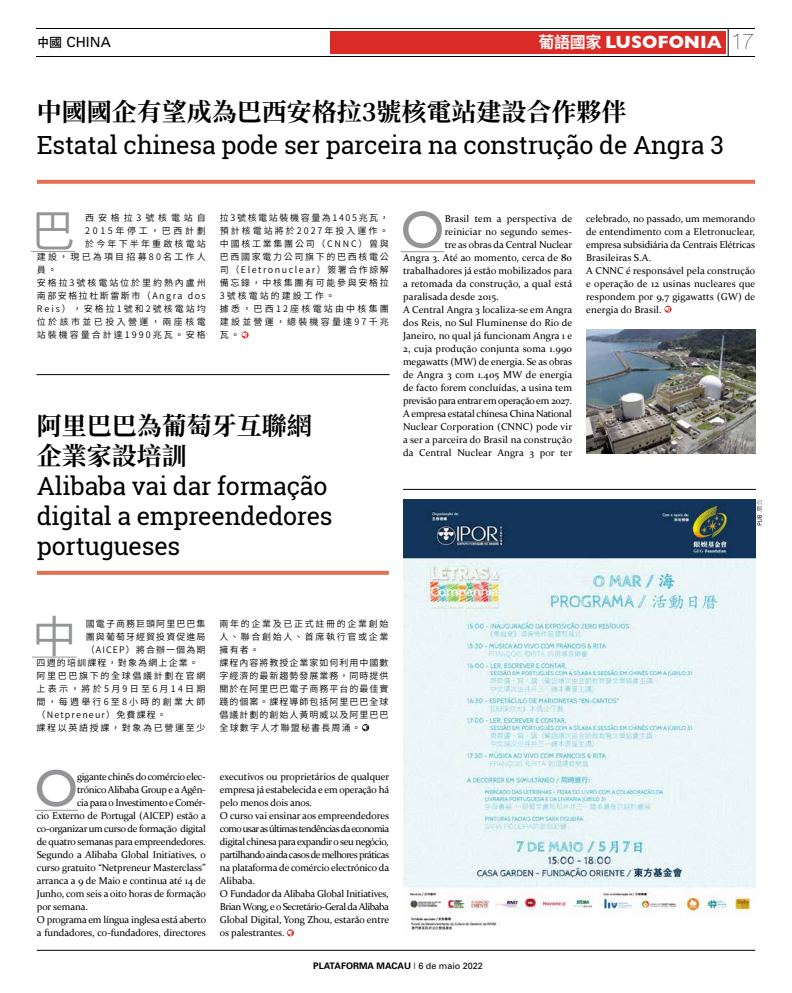
<style>
.page{position:relative;width:792px;height:993px;background:#fff}
.page>*{position:absolute;margin:0;border:0;box-sizing:border-box;transform-origin:0 0}
.t1{font:52.9px "Gill Sans";color:#939598}
.t2{font:600 44.5px "Noto Sans CJ Ktc";color:#939598}
.t3{font:25px/30px "Roboto Slab";letter-spacing:-.01em;color:#000}
.t4{font:700 25px/30px "Noto Serif TC";color:#000}
.t5{font:700 18px "Gill Sans";color:#fff}
.t6{font:14px "Univers";color:#000}
.t7{font:10px/13px "Constantia";letter-spacing:-.01em;color:#000}
.t8{font:10px/13px "Constantia";letter-spacing:.01em;color:#000}
.t9{font:10px "Constantia";letter-spacing:-.035em;color:#000}
.t10{font:10px "Constantia";letter-spacing:-.04em;color:#000}
.t11{font:10px "Constantia";letter-spacing:-.03em;color:#000}
.t12{font:600 9px/13px "Noto Sans CJ Ktc";letter-spacing:.185em;color:#000}
.t13{font:600 9px/13px "Noto Sans CJ Ktc";letter-spacing:.11em;color:#000}
.t14{font:600 9px "Noto Sans CJ Ktc";letter-spacing:.13em;color:#000}
.t15{font:600 9px "Noto Sans CJ Ktc";letter-spacing:.245em;color:#000}
.t16{font:700 9px "Univers";color:#000}
.t17{font:600 9px "Noto Sans CJ Ktc";letter-spacing:.115em;color:#000}
.t18{font:600 9px "Noto Sans CJ Ktc";letter-spacing:.165em;color:#000}
.t19{font:600 9px "Noto Sans CJ Ktc";letter-spacing:.22em;color:#000}
.t20{font:600 9px "Noto Sans CJ Ktc";letter-spacing:.25em;color:#000}
.t21{font:600 9px "Noto Sans CJ Ktc";letter-spacing:.225em;color:#000}
.t22{font:600 9px "Noto Sans CJ Ktc";letter-spacing:.215em;color:#000}
.t23{font:600 9px "Noto Sans CJ Ktc";letter-spacing:.27em;color:#000}
.t24{font:600 9px "Noto Sans CJ Ktc";letter-spacing:.12em;color:#000}
.t25{font:600 9px "Noto Sans CJ Ktc";letter-spacing:.29em;color:#000}
.t26{font:600 9px "Noto Sans CJ Ktc";letter-spacing:.24em;color:#000}
.t27{font:600 9px "Noto Sans CJ Ktc";letter-spacing:.425em;color:#000}
.s1{font-family:"DF Hei HK W7";font-size:13px}
.s2{font-family:"Noto Sans CJ Ktc";font-size:16px}
.s3{font-family:"Helvetica Neue";font-weight:200;font-size:22px;color:#000}
.s4{font-weight:400}
</style>
<div class="page">
<hr style="left:37px;top:949px;width:718px;height:1px;background:#000">
<svg style="left:756px;top:499px;width:6px;height:26px"></svg>
<svg style="left:728px;top:29px;width:1px;height:25px"></svg>
<div style="left:330px;top:31px;width:396px;height:23px;background:#db2b27"></div>
<hr style="left:35px;top:55px;width:721px;height:2px;background:#000;opacity:.75">
<hr style="left:35px;top:26px;width:721px;height:3px;background:#000;opacity:.75">
<svg style="left:37px;top:570px;width:352px;height:4px"></svg>
<svg style="left:37px;top:180px;width:718px;height:4px;background:#e5775c"></svg>
<hr style="left:34px;top:809px;width:44px;height:1px;background:#939598">
<svg style="left:287px;top:929px;width:7px;height:7px"></svg>
<hr style="left:32px;top:656px;width:45px;height:1px;background:#939598">
<svg style="left:362px;top:724px;width:7px;height:7px"></svg>
<hr style="left:37px;top:374px;width:353px;height:1px;background:#000">
<hr style="left:31px;top:251px;width:44px;height:1px;background:#939598">
<svg style="left:242px;top:331px;width:7px;height:7px"></svg>
<img style="left:403px;top:499px;width:352px;height:433px">
<hr style="left:401px;top:251px;width:43px;height:1px;background:#939598">
<svg style="left:664px;top:305px;width:7px;height:8px"></svg>
<hr style="left:403px;top:489px;width:353px;height:1px;background:#000">
<img style="left:586px;top:329px;width:169px;height:124px">
<h3 class="t6" style="left:37px;top:34px;width:75px"><span class="s1">中國</span> CHINA</h3>
<h3 class="t5" style="left:538px;top:28px;width:217px"><span class="s2">葡語國家</span> LUSOFONIA <span class="s3">17</span></h3>
<h3 class="t4" style="left:37px;top:98px;width:591px">中國國企有望成為巴西安格拉3號核電站建設合作夥伴</h3>
<h3 class="t3" style="left:37px;top:129px;width:688px">Estatal chinesa pode ser parceira na construção de Angra 3</h3>
<h2 class="t2" style="left:31px;top:206px;width:46px">巴</h2>
<p class="t27" style="left:85px;top:213px;width:122px">西安格拉3號核電站自</p>
<p class="t25" style="left:85px;top:226px;width:122px">2015年停工，巴西計劃</p>
<p class="t26" style="left:85px;top:239px;width:122px">於今年下半年重啟核電站</p>
<p class="t15" style="left:37px;top:252px;width:170px">建設，現已為項目招募80名工作人</p>
<p class="t12" style="left:37px;top:264px;width:21px">員。</p>
<p class="t22" style="left:37px;top:278px;width:170px">安格拉3號核電站位於里約熱內盧州</p>
<p class="t18" style="left:37px;top:291px;width:170px">南部安格拉杜斯雷斯市（Angra dos</p>
<p class="t19" style="left:37px;top:304px;width:170px">Reis），安格拉1號和2號核電站均</p>
<p class="t23" style="left:37px;top:317px;width:170px">位於該市並已投入營運，兩座核電</p>
<p class="t21" style="left:37px;top:330px;width:170px">站裝機容量合計達1990兆瓦。安格</p>
<p class="t12" style="left:220px;top:212px;width:170px">拉3號核電站裝機容量為1405兆瓦，預計核電站將於2027年投入運作。中國核工業集團公司（CNNC）曾與巴西國家電力公司旗下的巴西核電公司（Eletronuclear）簽署合作諒解備忘錄，中核集團有可能參與安格拉<br>3號核電站的建設工作。<br>據悉，巴西12座核電站由中核集團建設並營運，總裝機容量達97千兆瓦。</p>
<h3 class="t4" style="left:37px;top:411px;width:277px">阿里巴巴為葡萄牙互聯網企業家設培訓</h3>
<h3 class="t3" style="left:37px;top:470px;width:297px">Alibaba vai dar formação digital a empreendedores portugueses</h3>
<h1 class="t1" style="left:401px;top:199px;width:45px">O</h1>
<p class="t8" style="left:445px;top:211px;width:129px">Brasil tem a perspectiva de</p>
<p class="t8" style="left:445px;top:224px;width:129px">reiniciar no segundo semes-</p>
<p class="t7" style="left:445px;top:237px;width:129px">tre as obras da Central Nuclear</p>
<p class="t8" style="left:403px;top:250px;width:170px">Angra 3. Até ao momento, cerca de 80</p>
<p class="t7" style="left:403px;top:263px;width:171px">trabalhadores já estão mobilizados para</p>
<p class="t8" style="left:403px;top:276px;width:171px">a retomada da construção, a qual está</p>
<p class="t8" style="left:403px;top:289px;width:97px">paralisada desde 2015.</p>
<p class="t7" style="left:403px;top:302px;width:171px">A Central Angra 3 localiza-se em Angra</p>
<p class="t8" style="left:403px;top:315px;width:171px">dos Reis, no Sul Fluminense do Rio de</p>
<p class="t7" style="left:403px;top:328px;width:171px">Janeiro, no qual já funcionam Angra 1 e</p>
<p class="t8" style="left:403px;top:341px;width:170px">2, cuja produção conjunta soma 1.990</p>
<p class="t7" style="left:403px;top:354px;width:171px">megawatts (MW) de energia. Se as obras</p>
<p class="t8" style="left:403px;top:367px;width:171px">de Angra 3 com 1.405 MW de energia</p>
<p class="t8" style="left:403px;top:380px;width:171px">de facto forem concluídas, a usina tem</p>
<p class="t9" style="left:403px;top:393px;width:170px">previsão para entrar em operação em 2027.</p>
<p class="t7" style="left:403px;top:406px;width:170px">A empresa estatal chinesa China National</p>
<p class="t8" style="left:403px;top:419px;width:171px">Nuclear Corporation (CNNC) pode vir</p>
<p class="t8" style="left:403px;top:432px;width:171px">a ser a parceira do Brasil na construção</p>
<p class="t8" style="left:403px;top:445px;width:171px">da Central Nuclear Angra 3 por ter</p>
<p class="t8" style="left:586px;top:211px;width:171px">celebrado, no passado, um memorando de entendimento com a Eletronuclear, empresa subsidiária da Centrais Elétricas<br>Brasileiras S.A.<br>A CNNC é responsável pela construção e operação de 12 usinas nucleares que respondem por 9,7 gigawatts (GW) de energia do Brasil.</p>
<h2 class="t2" style="left:32px;top:611px;width:46px">中</h2>
<p class="t17" style="left:86px;top:618px;width:121px">國電子商務巨頭阿里巴巴集</p>
<p class="t17" style="left:86px;top:631px;width:121px">團與葡萄牙經貿投資促進局</p>
<p class="t24" style="left:86px;top:644px;width:121px">（AICEP）將合辦一個為期</p>
<p class="t14" style="left:37px;top:657px;width:163px">四週的培訓課程，對象為網上企業。</p>
<p class="t12" style="left:37px;top:669px;width:170px">阿里巴巴旗下的全球倡議計劃在官網</p>
<p class="t20" style="left:37px;top:683px;width:170px">上表示，將於5月9日至6月14日期</p>
<p class="t15" style="left:37px;top:696px;width:170px">間，每週舉行6至8小時的創業大師</p>
<p class="t14" style="left:37px;top:709px;width:131px">（Netpreneur）免費課程。</p>
<p class="t12" style="left:37px;top:721px;width:170px">課程以英語授課，對象為已營運至少</p>
<p class="t13" style="left:220px;top:617px;width:170px">兩年的企業及已正式註冊的企業創始人、聯合創始人、首席執行官或企業擁有者。<br>課程內容將教授企業家如何利用中國數字經濟的最新趨勢發展業務，同時提供關於在阿里巴巴電子商務平台的最佳實踐的個案。課程導師包括阿里巴巴全球倡議計劃的創始人黃明威以及阿里巴巴全球數字人才聯盟秘書長周涌。</p>
<h1 class="t1" style="left:34px;top:757px;width:45px">O</h1>
<p class="t9" style="left:77px;top:769px;width:130px">gigante chinês do comércio elec-</p>
<p class="t11" style="left:77px;top:782px;width:130px">trónico Alibaba Group e a Agên-</p>
<p class="t10" style="left:77px;top:795px;width:130px">cia para o Investimento e Comér-</p>
<p class="t7" style="left:37px;top:808px;width:171px">cio Externo de Portugal (AICEP) estão a</p>
<p class="t9" style="left:37px;top:821px;width:170px">co-organizar um curso de formação digital</p>
<p class="t7" style="left:37px;top:834px;width:170px">de quatro semanas para empreendedores.</p>
<p class="t7" style="left:37px;top:847px;width:171px">Segundo a Alibaba Global Initiatives, o</p>
<p class="t7" style="left:37px;top:860px;width:170px">curso gratuito “Netpreneur Masterclass”</p>
<p class="t7" style="left:37px;top:873px;width:171px">arranca a 9 de Maio e continua até 14 de</p>
<p class="t7" style="left:37px;top:886px;width:171px">Junho, com seis a oito horas de formação</p>
<p class="t7" style="left:37px;top:899px;width:53px">por semana.</p>
<p class="t7" style="left:37px;top:912px;width:171px">O programa em língua inglesa está aberto</p>
<p class="t7" style="left:37px;top:925px;width:171px">a fundadores, co-fundadores, directores</p>
<p class="t7" style="left:220px;top:769px;width:171px">executivos ou proprietários de qualquer empresa já estabelecida e em operação há pelo menos dois anos.<br>O curso vai ensinar aos empreendedores como usar as últimas tendências da economia digital chinesa para expandir o seu negócio, partilhando ainda casos de melhores práticas na plataforma de comércio electrónico da Alibaba.<br>O Fundador da Alibaba Global Initiatives, Brian Wong, e o Secretário-Geral da Alibaba Global Digital, Yong Zhou, estarão entre os palestrantes.</p>
<p class="t16" style="left:313px;top:959px;width:171px">PLATAFORMA MACAU <span class="s4">| 6 de maio 2022</span></p>
</div>
